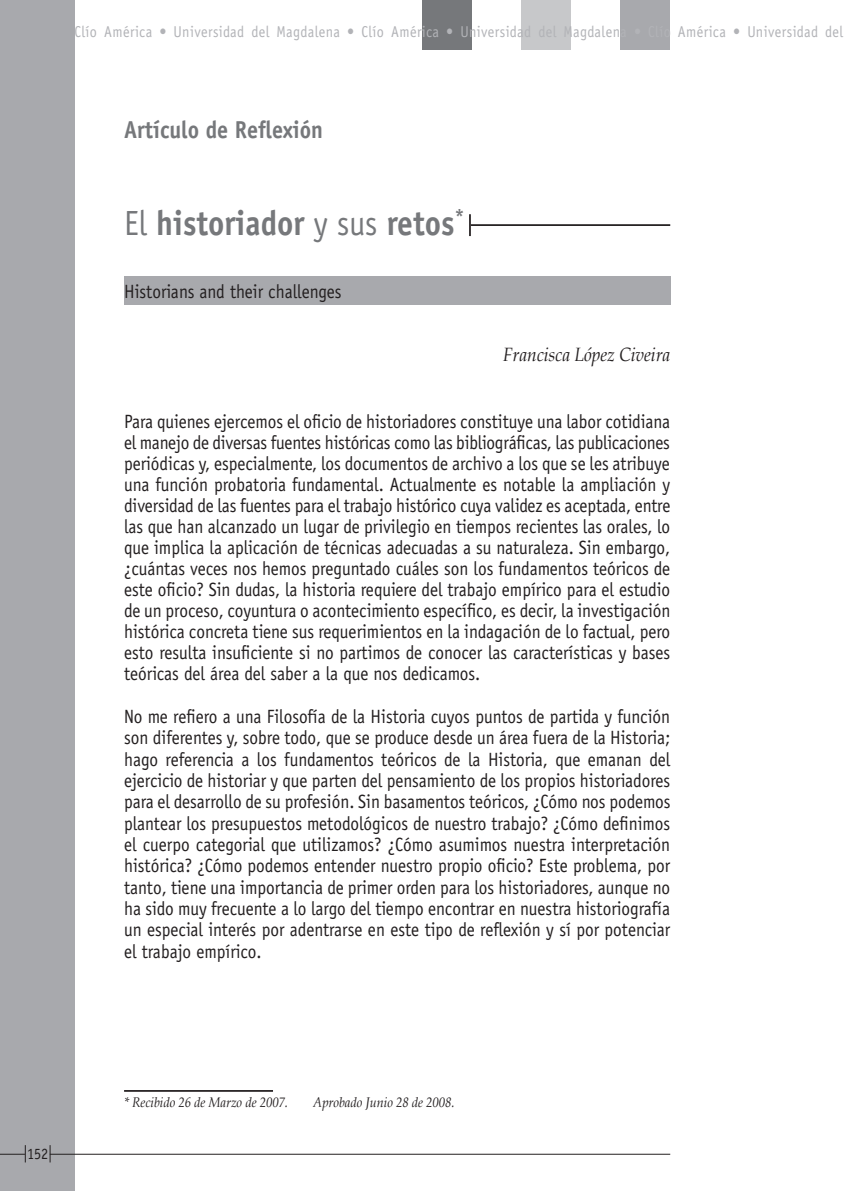
<style>
.page{position:relative;width:844px;height:1191px;background:#fff}
.page>*{position:absolute;margin:0;border:0;box-sizing:border-box;transform-origin:0 0}
.Título{font:700 35px "Officina Sans";color:#76787b;scale:.9 1}
.Sub_título{font:700 24.5px "Officina Sans";color:#76787b;scale:.9 1}
.C__de_texto{font:19.25px/21px "Officina Sans";color:#231f20;text-align:justify;scale:.9 1}
.Fuente{font:italic 19.25px "Book Antiqua";color:#231f20;scale:.9 1}
.t1{font:15.75px "Officina Sans";letter-spacing:.03em;color:#b2b3b7;scale:.9 1}
.t2{font:15.75px "Officina Sans";color:#231f20;scale:.9 1}
.Pie{font:italic 14px "Book Antiqua";color:#231f20;scale:.9 1}
.s1{font-weight:400}
</style>
<div class="page">
<div style="left:0;top:0;width:74px;height:1191px;background:#a8a9ad"></div>
<hr style="left:50px;top:1153px;width:620px;height:1px;background:#231f20">
<div style="left:422px;top:0;width:49px;height:50px;background:#76787b"></div>
<div style="left:620px;top:0;width:50px;height:50px;background:#a8a9ad"></div>
<div style="left:521px;top:0;width:49px;height:50px;background:#c7c8ca"></div>
<svg style="left:50px;top:1145px;width:1px;height:17px"></svg>
<svg style="left:0;top:1145px;width:26px;height:17px"></svg>
<div style="left:124px;top:276px;width:546px;height:29px;background:#a8a9ad"></div>
<hr style="left:124px;top:1090px;width:149px;height:1px;background:#231f20">
<hr style="left:470px;top:224px;width:200px;height:2px;background:#231f20">
<svg style="left:469px;top:214px;width:1px;height:22px"></svg>
<p class="t1" style="left:74px;top:22px;width:855px">Clío América • Universidad del Magdalena • Clío América • Universidad del Magdalena • Clío América • Universidad del</p>
<p class="Sub_título" style="left:124px;top:115px;width:223px">Artículo de Reflexión</p>
<p class="Título" style="left:124px;top:201px;width:380px"><span class="s1">El</span> historiador <span class="s1">y sus</span> retos<sup>*</sup></p>
<p class="C__de_texto" style="left:124px;top:281px;width:243px">Historians and their challenges</p>
<p class="Fuente" style="left:503px;top:341px;width:187px">Francisca López Civeira</p>
<p class="C__de_texto" style="left:124px;top:411px;width:608px">Para quienes ejercemos el oficio de historiadores constituye una labor cotidiana el manejo de diversas fuentes históricas como las bibliográficas, las publicaciones periódicas y, especialmente, los documentos de archivo a los que se les atribuye una función probatoria fundamental. Actualmente es notable la ampliación y diversidad de las fuentes para el trabajo histórico cuya validez es aceptada, entre las que han alcanzado un lugar de privilegio en tiempos recientes las orales, lo que implica la aplicación de técnicas adecuadas a su naturaleza. Sin embargo, ¿cuántas veces nos hemos preguntado cuáles son los fundamentos teóricos de este oficio? Sin dudas, la historia requiere del trabajo empírico para el estudio de un proceso, coyuntura o acontecimiento específico, es decir, la investigación histórica concreta tiene sus requerimientos en la indagación de lo factual, pero esto resulta insuficiente si no partimos de conocer las características y bases teóricas del área del saber a la que nos dedicamos.</p>
<p class="C__de_texto" style="left:124px;top:705px;width:608px">No me refiero a una Filosofía de la Historia cuyos puntos de partida y función son diferentes y, sobre todo, que se produce desde un área fuera de la Historia; hago referencia a los fundamentos teóricos de la Historia, que emanan del ejercicio de historiar y que parten del pensamiento de los propios historiadores para el desarrollo de su profesión. Sin basamentos teóricos, ¿Cómo nos podemos plantear los presupuestos metodológicos de nuestro trabajo? ¿Cómo definimos el cuerpo categorial que utilizamos? ¿Cómo asumimos nuestra interpretación histórica? ¿Cómo podemos entender nuestro propio oficio? Este problema, por tanto, tiene una importancia de primer orden para los historiadores, aunque no ha sido muy frecuente a lo largo del tiempo encontrar en nuestra historiografía un especial interés por adentrarse en este tipo de reflexión y sí por potenciar el trabajo empírico.</p>
<p class="t2" style="left:27px;top:1144px;width:25px">152</p>
<p class="Pie" style="left:124px;top:1092px;width:184px">* Recibido 26 de Marzo de 2007.</p>
<p class="Pie" style="left:313px;top:1092px;width:158px">Aprobado Junio 28 de 2008.</p>
</div>
